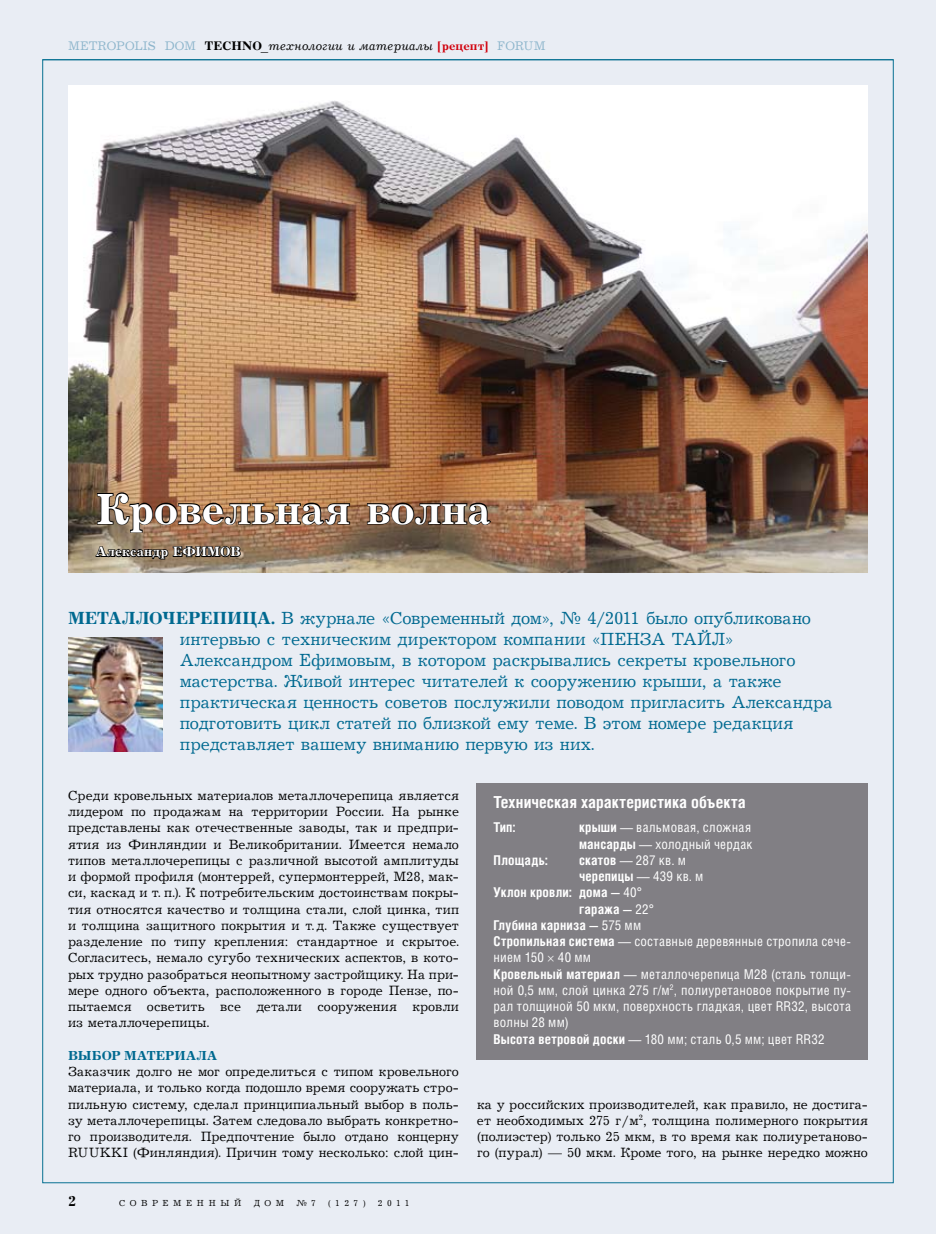
<style>
.page{position:relative;width:936px;height:1234px;background:#fff}
.page>*{position:absolute;margin:0;border:0;box-sizing:border-box;transform-origin:0 0}
.t1{font:700 45px "Journal CTT";letter-spacing:-.01em;color:#fff}
.t2{font:18px/21px "Journal CTT";letter-spacing:-.005em;color:#006990}
.t3{font:700 16.5px "Helios Cond";letter-spacing:.005em;color:#fff}
.t4{font:13.8px/16.2px "Journal CTT";letter-spacing:.01em;color:#000;text-align:justify}
.t5{font:700 13.8px "Journal CTT";color:#fff}
.t6{font:13.5px/16.2px "Helios Cond";letter-spacing:.02em;color:#fff}
.t7{font:700 13.5px "Helios Cond";letter-spacing:.015em;color:#fff}
.t8{font:700 13.5px "Journal C";letter-spacing:.015em;color:#006990}
.t9{font:italic 12.75px "Journal CTT";letter-spacing:.02em;color:#000}
.t10{font:9px "Journal CTT";letter-spacing:.5em;color:#000}
.s1{font-style:normal;color:#8eb6cc}
.s2{font-weight:700;font-style:normal}
.s3{font-weight:700;font-style:normal;color:#d1000c}
.s4{font-weight:700}
.s5{font-weight:400}
</style>
<div class="page">
<div style="left:0;top:0;width:935px;height:1233px;background:#e9edf4"></div>
<hr style="left:43px;top:59px;width:850px;height:1px;background:#087192">
<hr style="left:935px;top:0;width:1px;height:1233px;background:#e9edf4">
<div style="left:476px;top:783px;width:391px;height:276px;background:#817f84"></div>
<img style="left:68px;top:637px;width:95px;height:114px">
<img style="left:68px;top:85px;width:799px;height:487px">
<svg style="left:96px;top:491px;width:255px;height:42px"></svg>
<svg style="left:366px;top:502px;width:126px;height:24px"></svg>
<svg style="left:95px;top:545px;width:146px;height:18px"></svg>
<p class="t9" style="left:68px;top:40px;width:479px"><span class="s1">METROPOLIS DOM</span> <span class="s2">TECHNO</span>_технологии и материалы <span class="s3">[рецепт]</span> <span class="s1">FORUM</span></p>
<h1 class="t1" style="left:96px;top:484px;width:396px">Кровельная волна</h1>
<p class="t5" style="left:96px;top:544px;width:146px">Александр ЕФИМОВ</p>
<p class="t2" style="left:180px;top:608px;width:654px;text-indent:-112px"><span class="s4">МЕТАЛЛОЧЕРЕПИЦА.</span> В журнале «Современный дом», № 4/2011 было опубликовано интервью с техническим директором компании «ПЕНЗА ТАЙЛ» Александром Ефимовым, в котором раскрывались секреты кровельного мастерства. Живой интерес читателей к сооружению крыши, а также практическая ценность советов послужили поводом пригласить Александра подготовить цикл статей по близкой ему теме. В этом номере редакция представляет вашему вниманию первую из них.</p>
<p class="t4" style="left:68px;top:787px;width:392px">Среди кровельных материалов металлочерепица является лидером по продажам на территории России. На рынке представлены как отечественные заводы, так и предпри&shy;ятия из Финляндии и Великобритании. Имеется немало типов металлочерепицы с различной высотой амплитуды и формой профиля (монтеррей, супермонтеррей, М28, мак&shy;си, каскад и т. п.). К потребительским достоинствам покры&shy;тия относятся качество и толщина стали, слой цинка, тип и толщина защитного покрытия и т. д. Также существует разделение по типу крепления: стандартное и скрытое.<br>Согласитесь, немало сугубо технических аспектов, в кото&shy;рых трудно разобраться неопытному застройщику. На при&shy;мере одного объекта, расположенного в городе Пензе, по&shy;пытаемся осветить все детали сооружения кровли из металлочерепицы.</p>
<p class="t8" style="left:68px;top:1047px;width:151px">ВЫБОР МАТЕРИАЛА</p>
<p class="t4" style="left:68px;top:1063px;width:392px">Заказчик долго не мог определиться с типом кровельного материала, и только когда подошло время сооружать стро&shy;пильную систему, сделал принципиальный выбор в поль&shy;зу металлочерепицы. Затем следовало выбрать конкретно&shy;го производителя. Предпочтение было отдано концерну RUUKKI (Финляндия). Причин тому несколько: слой цин-</p>
<p class="t10" style="left:119px;top:1198px;width:124px">СОВРЕМЕННЫЙ</p>
<p class="t10" style="left:254px;top:1198px;width:32px">ДОМ</p>
<p class="t10" style="left:296px;top:1198px;width:21px">¹ 7</p>
<p class="t10" style="left:328px;top:1198px;width:39px">(127)</p>
<p class="t10" style="left:378px;top:1198px;width:33px">2011</p>
<p class="t3" style="left:493px;top:792px;width:254px">Техническая характеристика объекта</p>
<p class="t7" style="left:493px;top:819px;width:23px">Тип:</p>
<p class="t6" style="left:579px;top:819px;width:175px"><span class="s4">крыши</span> — вальмовая, сложная <span class="s4">мансарды</span> — холодный чердак</p>
<p class="t7" style="left:493px;top:851px;width:56px">Площадь:</p>
<p class="t6" style="left:579px;top:851px;width:108px"><span class="s4">скатов</span> — 287 кв. м</p>
<p class="t7" style="left:579px;top:868px;width:126px">черепицы <span class="s5">— 439 кв. м</span></p>
<p class="t7" style="left:493px;top:884px;width:150px">Уклон кровли: дома — <span class="s5">40°</span></p>
<p class="t7" style="left:579px;top:900px;width:76px">гаража — <span class="s5">22°</span></p>
<p class="t7" style="left:493px;top:916px;width:149px">Глубина карниза — <span class="s5">575 мм</span></p>
<p class="t6" style="left:493px;top:932px;width:359px"><span class="s4">Стропильная система</span> — составные деревянные стропила сече-</p>
<p class="t6" style="left:493px;top:949px;width:99px">нием 150 40 мм</p>
<p class="t6" style="left:493px;top:965px;width:359px"><span class="s4">Кровельный материал</span> — металлочерепица М28 (сталь толщи-</p>
<p class="t6" style="left:493px;top:981px;width:359px">ной 0,5 мм, слой цинка 275 г/м<sup>2</sup>, полиуретановое покрытие пу-</p>
<p class="t6" style="left:493px;top:997px;width:359px">рал толщиной 50 мкм, поверхность гладкая, цвет RR32, высота</p>
<p class="t6" style="left:493px;top:1013px;width:77px">волны 28 мм)</p>
<p class="t6" style="left:493px;top:1030px;width:332px"><span class="s4">Высота ветровой доски</span> — 180 мм; сталь 0,5 мм; цвет RR32</p>
<p class="t4" style="left:477px;top:1096px;width:392px">ка у российских производителей, как правило, не достига&shy;ет необходимых 275 г/м<sup>2</sup>, толщина полимерного покрытия (полиэстер) только 25 мкм, в то время как полиуретаново&shy;го (пурал) — 50 мкм. Кроме того, на рынке нередко можно</p>
</div>
